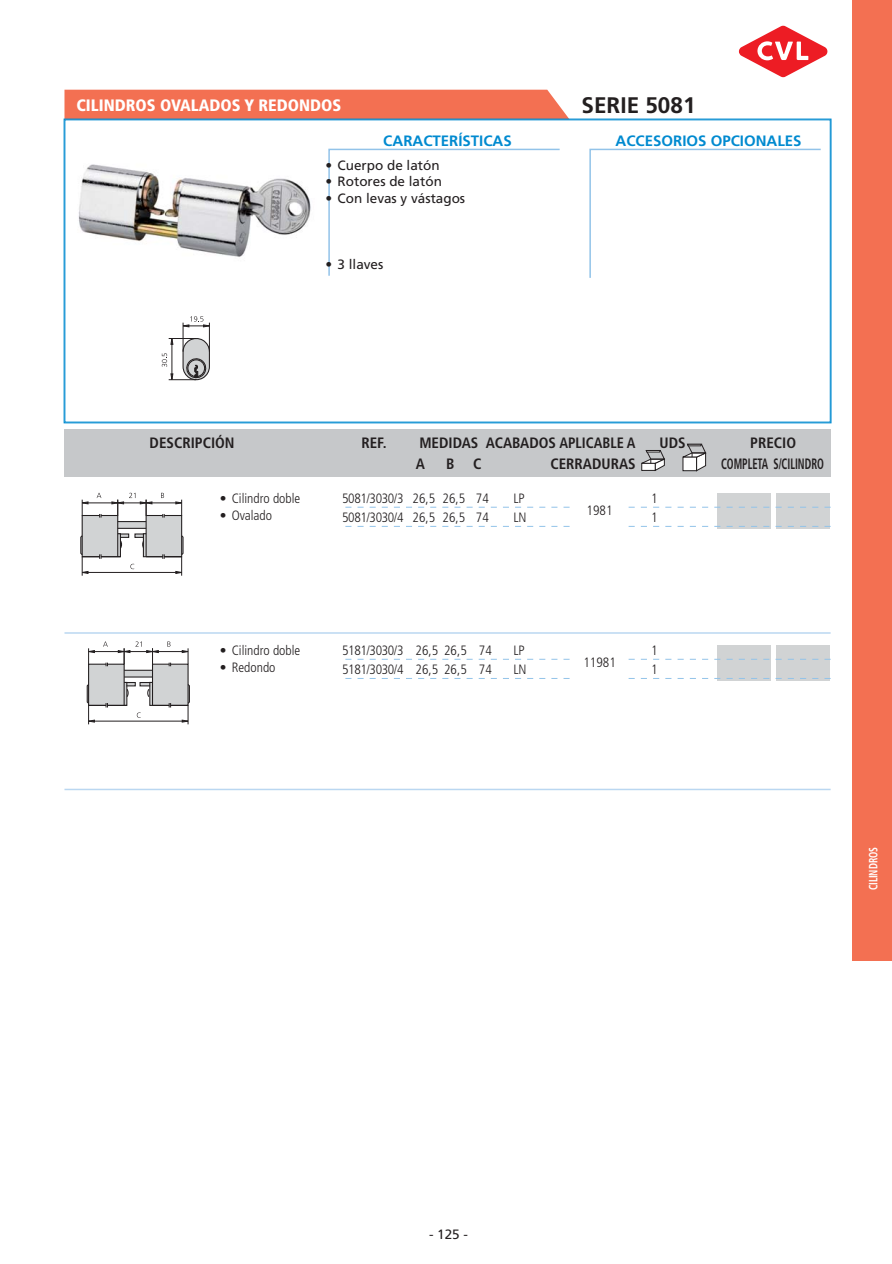
<style>
.page{position:relative;width:892px;height:1264px;background:#fff}
.page>*{position:absolute;margin:0;border:0;box-sizing:border-box;transform-origin:0 0}
.t1{font:700 22.5px "Frutiger LT Std";color:#231f20}
.t2{font:900 condensed 16.5px "Frutiger LT Std";color:#fff}
.t3{font:700 condensed 15px "Frutiger LT Std";color:#231f20}
.t4{font:700 15px "Frutiger LT Std";color:#008ad0}
.t5{font:700 condensed 15px "Frutiger LT Std";color:#231f20;scale:.7 1}
.t6{font:300 condensed 13.5px "Frutiger LT Std";letter-spacing:-.03em;color:#231f20}
.t7{font:300 condensed 13.5px "Frutiger LT Std";color:#231f20}
.t8{font:13.5px "Frutiger LT Std";color:#231f20}
.t9{font:700 condensed 12px "Frutiger LT Std";color:#fff;scale:.8 1}
</style>
<div class="page">
<svg style="left:738px;top:25px;width:90px;height:53px"></svg>
<div style="left:851px;top:0;width:40px;height:960px;background:#f37052"></div>
<div style="left:64px;top:90px;width:505px;height:29px;background:#f37052"></div>
<svg style="left:64px;top:119px;width:767px;height:304px"></svg>
<svg style="left:327px;top:148px;width:234px;height:129px"></svg>
<svg style="left:588px;top:148px;width:233px;height:131px"></svg>
<div style="left:716px;top:493px;width:54px;height:35px;background:#d1d3d4"></div>
<div style="left:776px;top:493px;width:53px;height:35px;background:#d1d3d4"></div>
<div style="left:64px;top:429px;width:766px;height:47px;background:#c6c8ca"></div>
<svg style="left:641px;top:450px;width:24px;height:20px"></svg>
<svg style="left:682px;top:444px;width:24px;height:27px"></svg>
<hr style="left:64px;top:632px;width:766px;height:1px;background:#bad7f1">
<svg style="left:345px;top:506px;width:224px;height:1px"></svg>
<svg style="left:345px;top:526px;width:224px;height:1px"></svg>
<svg style="left:628px;top:506px;width:202px;height:1px"></svg>
<svg style="left:628px;top:526px;width:202px;height:1px"></svg>
<div style="left:716px;top:645px;width:54px;height:35px;background:#d1d3d4"></div>
<div style="left:776px;top:645px;width:53px;height:35px;background:#d1d3d4"></div>
<hr style="left:64px;top:788px;width:766px;height:2px;background:#bad7f1">
<svg style="left:345px;top:658px;width:224px;height:1px"></svg>
<svg style="left:629px;top:658px;width:201px;height:1px"></svg>
<svg style="left:162px;top:316px;width:50px;height:66px"></svg>
<svg style="left:80px;top:492px;width:104px;height:83px"></svg>
<svg style="left:86px;top:641px;width:104px;height:83px"></svg>
<p class="t2" style="left:76px;top:97px;width:266px">CILINDROS OVALADOS Y REDONDOS</p>
<h1 class="t1" style="left:581px;top:94px;width:115px">SERIE 5081</h1>
<p class="t4" style="left:383px;top:134px;width:130px">CARACTERÍSTICAS</p>
<p class="t4" style="left:615px;top:134px;width:187px">ACCESORIOS OPCIONALES</p>
<p class="t8" style="left:325px;top:158px;width:116px">• Cuerpo de latón</p>
<p class="t8" style="left:325px;top:175px;width:118px">• Rotores de latón</p>
<p class="t8" style="left:325px;top:191px;width:141px">• Con levas y vástagos</p>
<p class="t8" style="left:325px;top:257px;width:59px">• 3 llaves</p>
<p class="t3" style="left:149px;top:435px;width:87px">DESCRIPCIÓN</p>
<p class="t3" style="left:361px;top:435px;width:27px">REF.</p>
<p class="t3" style="left:419px;top:435px;width:217px">MEDIDAS ACABADOS APLICABLE A</p>
<p class="t3" style="left:659px;top:435px;width:28px">UDS</p>
<p class="t3" style="left:750px;top:435px;width:47px">PRECIO</p>
<p class="t3" style="left:415px;top:456px;width:11px">A</p>
<p class="t3" style="left:446px;top:456px;width:37px">B C</p>
<p class="t3" style="left:550px;top:456px;width:87px">CERRADURAS</p>
<p class="t5" style="left:720px;top:456px;width:149px">COMPLETA S/CILINDRO</p>
<p class="t7" style="left:219px;top:492px;width:82px">• Cilindro doble</p>
<p class="t7" style="left:219px;top:508px;width:54px">• Ovalado</p>
<p class="t6" style="left:342px;top:492px;width:148px">5081/3030/3 26,5 26,5 74</p>
<p class="t7" style="left:513px;top:492px;width:13px">LP</p>
<p class="t7" style="left:650px;top:492px;width:8px">1</p>
<p class="t6" style="left:342px;top:510px;width:148px">5081/3030/4 26,5 26,5 74</p>
<p class="t7" style="left:513px;top:510px;width:15px">LN</p>
<p class="t7" style="left:650px;top:510px;width:8px">1</p>
<p class="t7" style="left:586px;top:504px;width:27px">1981</p>
<p class="t7" style="left:219px;top:643px;width:82px">• Cilindro doble</p>
<p class="t7" style="left:219px;top:660px;width:57px">• Redondo</p>
<p class="t6" style="left:342px;top:643px;width:151px">5181/3030/3 26,5 26,5 74</p>
<p class="t7" style="left:513px;top:643px;width:13px">LP</p>
<p class="t7" style="left:650px;top:643px;width:8px">1</p>
<p class="t6" style="left:342px;top:662px;width:151px">5181/3030/4 26,5 26,5 74</p>
<p class="t7" style="left:513px;top:662px;width:15px">LN</p>
<p class="t7" style="left:650px;top:662px;width:8px">1</p>
<p class="t7" style="left:583px;top:656px;width:34px">11981</p>
<p class="t9" style="left:867px;top:890px;width:56px;rotate:-90deg">CILINDROS</p>
<p class="t8" style="left:429px;top:1227px;width:41px">- 125 -</p>
</div>
